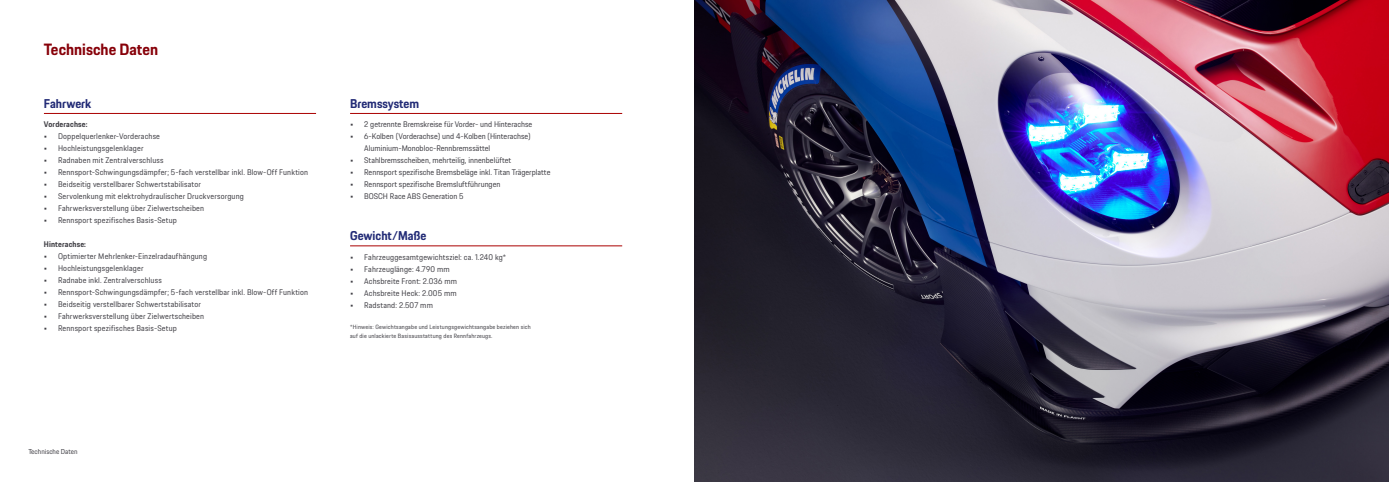
<style>
.page{position:relative;width:1389px;height:482px;background:#fff}
.page>*{position:absolute;margin:0;border:0;box-sizing:border-box;transform-origin:0 0}
.RZ_Headline{font:700 16px "Porsche Next";color:#870009}
.RZ_Tabelle_Head{font:700 12.5px "Porsche Next";color:#222b76}
.t1{font:8px "Porsche Next";letter-spacing:.02em;color:#403f45}
.t2{font:8px/12px "Porsche Next";color:#403f45}
.RZ_Tabelle_Copy_autoBullets{font:700 8px "Porsche Next";letter-spacing:.02em;color:#403f45}
.RZ_Kolumnentitel_neg_li{font:7px "Porsche Next";color:#403f45}
.RZ_Tabelle_Copy_autoBullets-2{font:6px/9px "Porsche Next";letter-spacing:.03em;color:#403f45}
</style>
<div class="page">
<img style="left:694px;top:0;width:695px;height:482px">
<hr style="left:350px;top:113px;width:272px;height:1px;background:#a00">
<hr style="left:350px;top:246px;width:272px;height:1px;background:#a00">
<hr style="left:44px;top:113px;width:272px;height:1px;background:#a00">
<p class="RZ_Headline" style="left:44px;top:39px;width:116px">Technische Daten</p>
<p class="RZ_Tabelle_Head" style="left:44px;top:95px;width:49px">Fahrwerk</p>
<p class="RZ_Tabelle_Copy_autoBullets" style="left:44px;top:119px;width:45px">Vorderachse:</p>
<p class="t1" style="left:44px;top:131px;width:118px">• Doppelquerlenker-Vorderachse</p>
<p class="t1" style="left:44px;top:143px;width:101px">• Hochleistungsgelenklager</p>
<p class="t1" style="left:44px;top:155px;width:121px">• Radnaben mit Zentralverschluss</p>
<p class="t1" style="left:44px;top:167px;width:266px">• Rennsport-Schwingungsdämpfer; 5-fach verstellbar inkl. Blow-Off Funktion</p>
<p class="t1" style="left:44px;top:179px;width:159px">• Beidseitig verstellbarer Schwertstabilisator</p>
<p class="t1" style="left:44px;top:191px;width:201px">• Servolenkung mit elektrohydraulischer Druckversorgung</p>
<p class="t1" style="left:44px;top:203px;width:162px">• Fahrwerksverstellung über Zielwertscheiben</p>
<p class="t1" style="left:44px;top:215px;width:134px">• Rennsport spezifisches Basis-Setup</p>
<p class="RZ_Tabelle_Copy_autoBullets" style="left:44px;top:239px;width:44px">Hinterachse:</p>
<p class="t1" style="left:44px;top:251px;width:165px">• Optimierter Mehrlenker-Einzelradaufhängung</p>
<p class="t1" style="left:44px;top:263px;width:101px">• Hochleistungsgelenklager</p>
<p class="t1" style="left:44px;top:275px;width:119px">• Radnabe inkl. Zentralverschluss</p>
<p class="t1" style="left:44px;top:287px;width:266px">• Rennsport-Schwingungsdämpfer; 5-fach verstellbar inkl. Blow-Off Funktion</p>
<p class="t1" style="left:44px;top:299px;width:159px">• Beidseitig verstellbarer Schwertstabilisator</p>
<p class="t1" style="left:44px;top:311px;width:162px">• Fahrwerksverstellung über Zielwertscheiben</p>
<p class="t1" style="left:44px;top:323px;width:134px">• Rennsport spezifisches Basis-Setup</p>
<p class="RZ_Tabelle_Head" style="left:350px;top:95px;width:71px">Bremssystem</p>
<p class="t2" style="left:350px;top:118px;width:184px">• 2 getrennte Bremskreise für Vorder- und Hinterachse</p>
<p class="t2" style="left:364px;top:130px;width:168px;text-indent:-14px">• 6-Kolben (Vorderachse) und 4-Kolben (Hinterachse)<br>Aluminium-Monobloc-Rennbremssättel</p>
<p class="t2" style="left:350px;top:154px;width:163px">• Stahlbremsscheiben, mehrteilig, innenbelüftet</p>
<p class="t2" style="left:350px;top:166px;width:202px">• Rennsport spezifische Bremsbeläge inkl. Titan Trägerplatte</p>
<p class="t2" style="left:350px;top:178px;width:152px">• Rennsport spezifische Bremsluftführungen</p>
<p class="t2" style="left:350px;top:190px;width:115px">• BOSCH Race ABS Generation 5</p>
<p class="RZ_Tabelle_Head" style="left:350px;top:227px;width:78px">Gewicht/Maße</p>
<p class="t1" style="left:350px;top:251px;width:158px">• Fahrzeuggesamtgewichtsziel: ca. 1.240 kg*</p>
<p class="t1" style="left:350px;top:263px;width:101px">• Fahrzeuglänge: 4.790 mm</p>
<p class="t1" style="left:350px;top:275px;width:109px">• Achsbreite Front: 2.036 mm</p>
<p class="t1" style="left:350px;top:287px;width:108px">• Achsbreite Heck: 2.005 mm</p>
<p class="t1" style="left:350px;top:299px;width:84px">• Radstand: 2.507 mm</p>
<p class="RZ_Tabelle_Copy_autoBullets-2" style="left:350px;top:322px;width:182px">*Hinweis: Gewichtsangabe und Leistungsgewichtsangabe beziehen sich auf die unlackierte Basisausstattung des Rennfahrzeugs.</p>
<p class="RZ_Kolumnentitel_neg_li" style="left:28px;top:446px;width:51px">Technische Daten</p>
</div>
